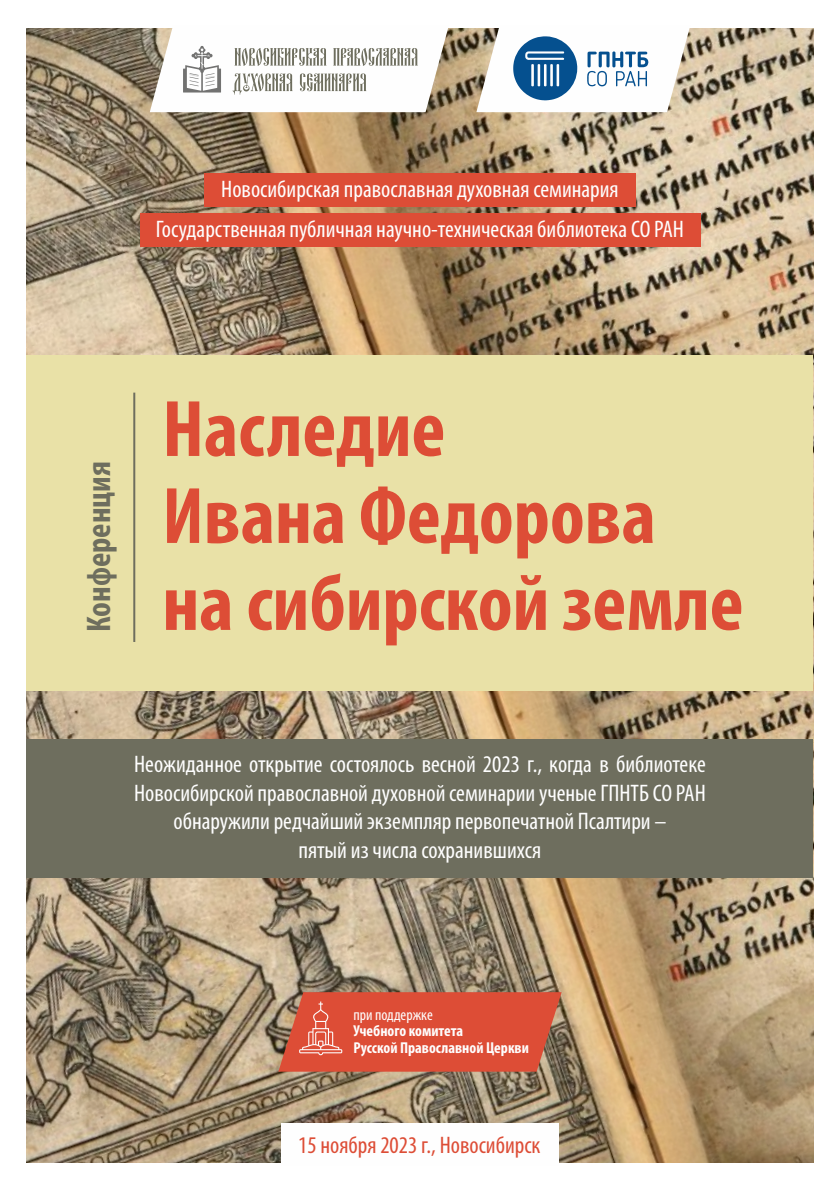
<style>
.page{position:relative;width:840px;height:1191px;background:#fff}
.page>*{position:absolute;margin:0;border:0;box-sizing:border-box;transform-origin:0 0}
.t1{font:700 condensed 80.8px/87px "Myriad Pro";color:#dd4d36}
.t2{font:700 condensed 34.2px "Myriad Pro";color:#6e6e5e}
.t3{font:condensed 24px/28.4px "Myriad Pro";color:#fefefe;text-align:center}
.t4{font:condensed 24px "Myriad Pro";color:#dd4d36}
.t5{font:700 condensed 15.8px/16.2px "Myriad Pro";color:#fefefe}
.t6{font:condensed 15.8px "Myriad Pro";color:#fefefe}
</style>
<div class="page">
<img style="left:27px;top:28px;width:785px;height:1134px">
<div style="left:281px;top:1123px;width:277px;height:43px;background:#fefefe"></div>
<div style="left:27px;top:355px;width:785px;height:335px;background:#e9e1a7"></div>
<hr style="left:133px;top:392px;width:2px;height:250px;background:#6e6e5e">
<div style="left:204px;top:173px;width:431px;height:34px;background:#dd4d36"></div>
<div style="left:140px;top:214px;width:559px;height:33px;background:#dd4d36"></div>
<svg style="left:278px;top:992px;width:283px;height:79px;background:#d6543d"></svg>
<div style="left:27px;top:739px;width:785px;height:138px;background:#6e6e5e"></div>
<svg style="left:150px;top:28px;width:298px;height:84px"></svg>
<svg style="left:476px;top:28px;width:213px;height:84px"></svg>
<p class="t3" style="left:156px;top:171px;width:529px;line-height:39.8px">Новосибирская православная духовная семинария<br>Государственная публичная научно-техническая библиотека СО РАН</p>
<h2 class="t2" style="left:84px;top:632px;width:172px;rotate:-90deg">Конференция</h2>
<h1 class="t1" style="left:162px;top:392px;width:494px">Наследие<br>Ивана Федорова</h1>
<h1 class="t1" style="left:162px;top:566px;width:582px">на сибирской земле</h1>
<p class="t3" style="left:134px;top:752px;width:573px">Неожиданное открытие состоялось весной 2023 г., когда в библиотеке Новосибирской православной духовной семинарии ученые ГПНТБ СО РАН обнаружили редчайший экземпляр первопечатной Псалтири –<br>пятый из числа сохранившихся</p>
<p class="t6" style="left:353px;top:1008px;width:81px">при поддержке</p>
<p class="t5" style="left:353px;top:1024px;width:177px">Учебного комитета<br>Русской Православной Церкви</p>
<p class="t4" style="left:298px;top:1134px;width:243px">15 ноября 2023 г., Новосибирск</p>
</div>
